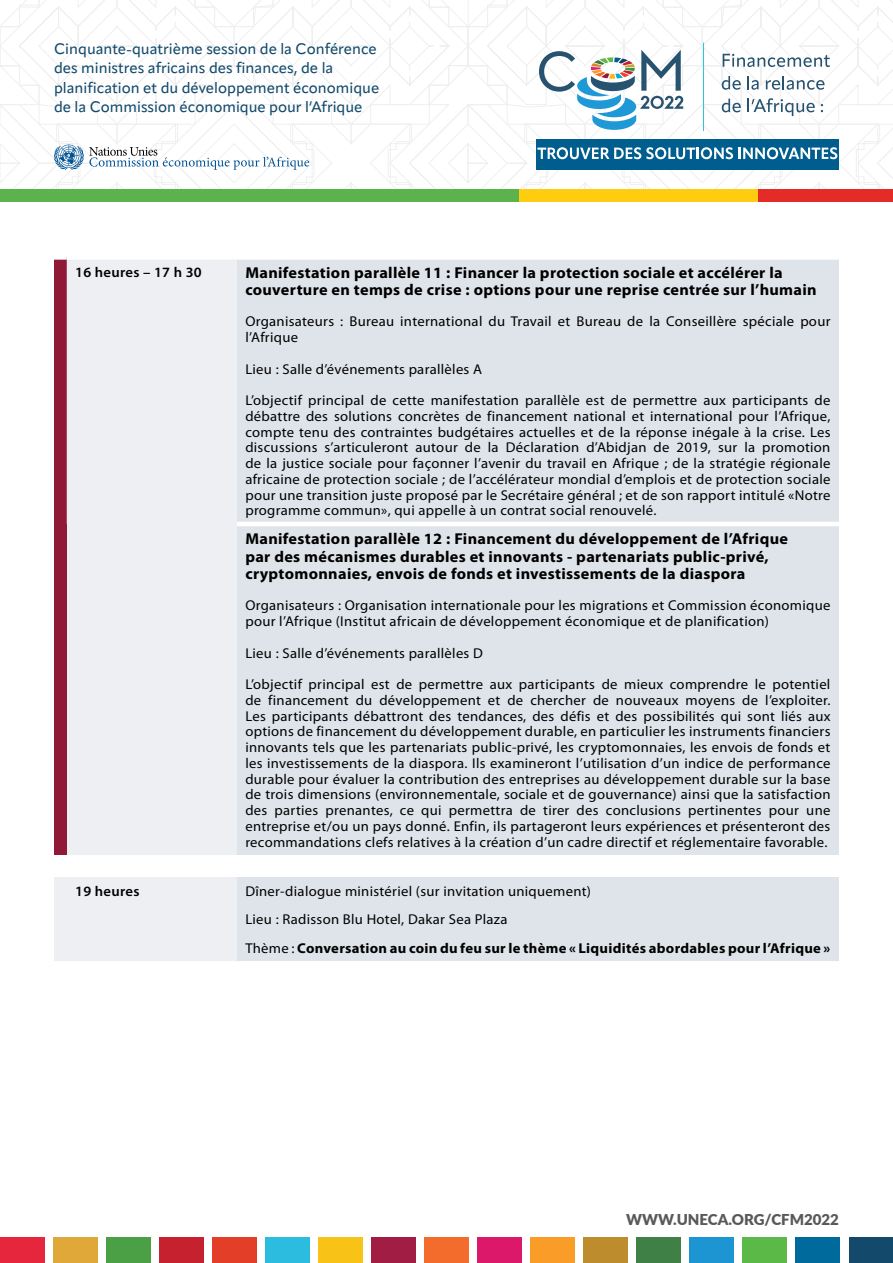
<style>
.page{position:relative;width:893px;height:1263px;background:#fff}
.page>*{position:absolute;margin:0;border:0;box-sizing:border-box;transform-origin:0 0}
.t1{font:700 15.75px/17.2px "Myriad Pro";letter-spacing:.02em;color:#000}
.t2{font:500 15px/19.5px "Apparat";color:#134a6c}
.t3{font:900 15px "Lato";color:#58595b}
.t4{font:14.25px/15.8px "Myriad Pro";letter-spacing:.02em;color:#000}
.t5{font:600 14.25px "Myriad Pro";letter-spacing:.02em;color:#000}
.s1{font-weight:700}
</style>
<div class="page">
<div style="left:0;top:189px;width:522px;height:13px;background:#5cb24d"></div>
<div style="left:519px;top:189px;width:239px;height:13px;background:#fecd0f"></div>
<div style="left:758px;top:189px;width:135px;height:13px;background:#e42b27"></div>
<div style="left:0;top:1237px;width:44px;height:26px;background:#e5263d"></div>
<div style="left:53px;top:1237px;width:44px;height:26px;background:#dfa839"></div>
<div style="left:106px;top:1237px;width:44px;height:26px;background:#4b9f45"></div>
<div style="left:159px;top:1237px;width:44px;height:26px;background:#c5212f"></div>
<div style="left:212px;top:1237px;width:44px;height:26px;background:#e23e28"></div>
<div style="left:265px;top:1237px;width:44px;height:26px;background:#2cbce0"></div>
<div style="left:318px;top:1237px;width:44px;height:26px;background:#f9c217"></div>
<div style="left:371px;top:1237px;width:44px;height:26px;background:#a11d44"></div>
<div style="left:424px;top:1237px;width:45px;height:26px;background:#f36c2c"></div>
<div style="left:477px;top:1237px;width:45px;height:26px;background:#db1869"></div>
<div style="left:530px;top:1237px;width:45px;height:26px;background:#f99d28"></div>
<div style="left:584px;top:1237px;width:44px;height:26px;background:#bd8c2d"></div>
<div style="left:637px;top:1237px;width:44px;height:26px;background:#3e8045"></div>
<div style="left:690px;top:1237px;width:44px;height:26px;background:#1e95d3"></div>
<div style="left:743px;top:1237px;width:44px;height:26px;background:#5bba47"></div>
<div style="left:796px;top:1237px;width:44px;height:26px;background:#006a9d"></div>
<div style="left:849px;top:1237px;width:44px;height:26px;background:#134a6c"></div>
<svg style="left:0;top:0;width:893px;height:189px"></svg>
<div style="left:54px;top:260px;width:183px;height:701px;background:#edeff3"></div>
<div style="left:237px;top:260px;width:602px;height:701px;background:#dfe4ea"></div>
<div style="left:54px;top:524px;width:13px;height:331px;background:#901938"></div>
<div style="left:54px;top:855px;width:785px;height:21px;background:#fff"></div>
<hr style="left:237px;top:522px;width:602px;height:4px;background:#fff">
<p class="t2" style="left:54px;top:39px;width:327px">Cinquante-quatrième session de la Conférence des ministres africains des finances, de la planification et du développement économique de la Commission économique pour l’Afrique</p>
<p class="t5" style="left:75px;top:263px;width:128px">16 heures – 17 h 30</p>
<p class="t1" style="left:245px;top:263px;width:573px">Manifestation parallèle 11 : Financer la protection sociale et accélérer la couverture en temps de crise : options pour une reprise centrée sur l’humain</p>
<p class="t4" style="left:245px;top:314px;width:587px">Organisateurs : Bureau international du Travail et Bureau de la Conseillère spéciale pour l’Afrique</p>
<p class="t4" style="left:245px;top:361px;width:238px">Lieu : Salle d’événements parallèles A</p>
<p class="t4" style="left:245px;top:392px;width:587px;text-align:justify">L’objectif principal de cette manifestation parallèle est de permettre aux participants de débattre des solutions concrètes de financement national et international pour l’Afrique, compte tenu des contraintes budgétaires actuelles et de la réponse inégale à la crise. Les discussions s’articuleront autour de la Déclaration d’Abidjan de 2019, sur la promotion de la justice sociale pour façonner l’avenir du travail en Afrique ; de la stratégie régionale africaine de protection sociale ; de l’accélérateur mondial d’emplois et de protection sociale pour une transition juste proposé par le Secrétaire général ; et de son rapport intitulé «Notre programme commun», qui appelle à un contrat social renouvelé.</p>
<p class="t1" style="left:245px;top:530px;width:544px">Manifestation parallèle 12 : Financement du développement de l’Afrique par des mécanismes durables et innovants - partenariats public-privé, cryptomonnaies, envois de fonds et investissements de la diaspora</p>
<p class="t4" style="left:245px;top:597px;width:587px">Organisateurs : Organisation internationale pour les migrations et Commission économique pour l’Afrique (Institut africain de développement économique et de planification)</p>
<p class="t4" style="left:245px;top:645px;width:239px">Lieu : Salle d’événements parallèles D</p>
<p class="t4" style="left:245px;top:676px;width:587px;text-align:justify">L’objectif principal est de permettre aux participants de mieux comprendre le potentiel de financement du développement et de chercher de nouveaux moyens de l’exploiter.<br>Les participants débattront des tendances, des défis et des possibilités qui sont liés aux options de financement du développement durable, en particulier les instruments financiers innovants tels que les partenariats public-privé, les cryptomonnaies, les envois de fonds et les investissements de la diaspora. Ils examineront l’utilisation d’un indice de performance durable pour évaluer la contribution des entreprises au développement durable sur la base de trois dimensions (environnementale, sociale et de gouvernance) ainsi que la satisfaction des parties prenantes, ce qui permettra de tirer des conclusions pertinentes pour une entreprise et/ou un pays donné. Enfin, ils partageront leurs expériences et présenteront des recommandations clefs relatives à la création d’un cadre directif et réglementaire favorable.</p>
<p class="t5" style="left:75px;top:882px;width:66px">19 heures</p>
<p class="t4" style="left:245px;top:876px;width:587px;line-height:28.5px">Dîner-dialogue ministériel (sur invitation uniquement)<br>Lieu : Radisson Blu Hotel, Dakar Sea Plaza<br>Thème : <span class="s1">Conversation au coin du feu sur le thème « Liquidités abordables pour l’Afrique »</span></p>
<p class="t3" style="left:626px;top:1208px;width:214px">WWW.UNECA.ORG/CFM2022</p>
</div>
